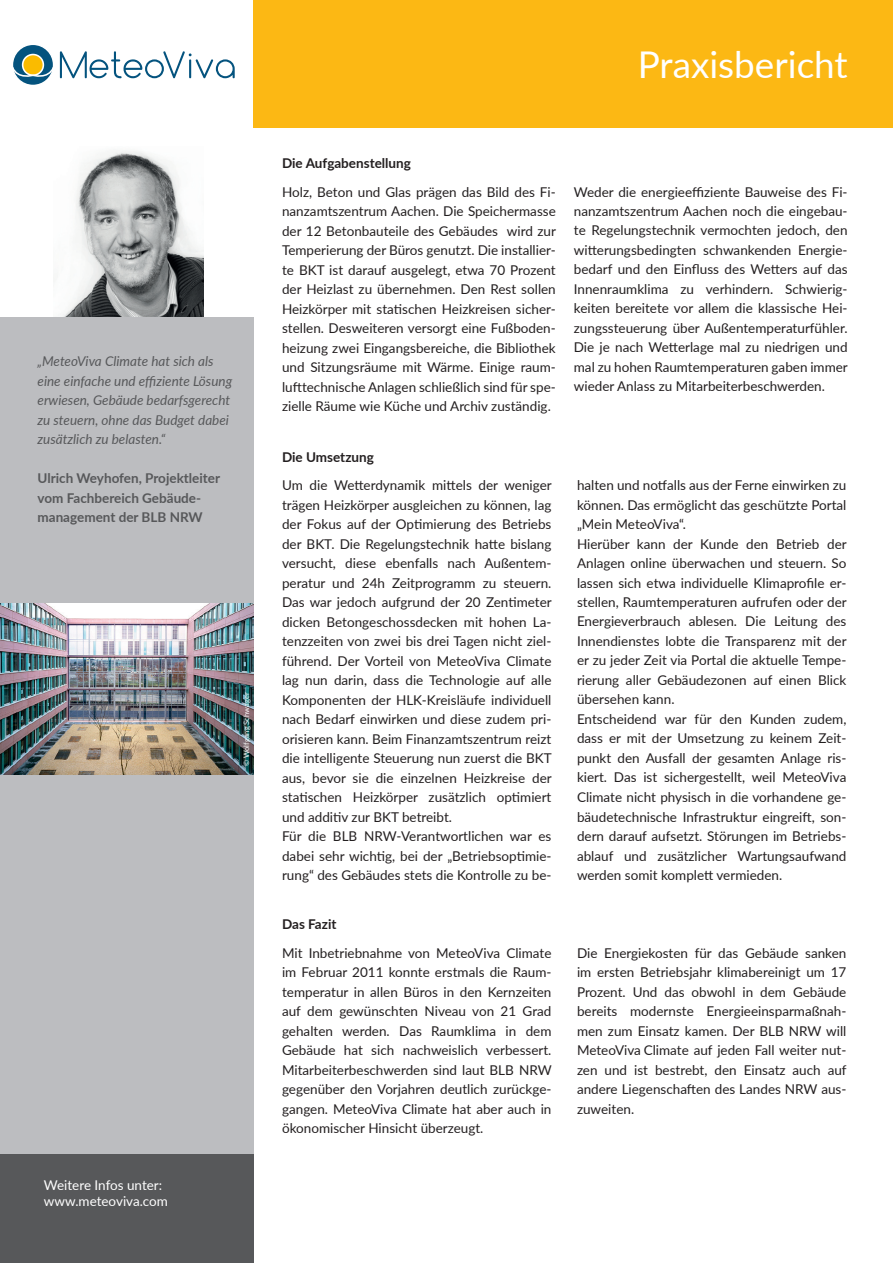
<style>
.page{position:relative;width:893px;height:1263px;background:#fff}
.page>*{position:absolute;margin:0;border:0;box-sizing:border-box;transform-origin:0 0}
.t1{font:36.9px "Lato";color:#fff}
.t2{font:13.5px/19.5px "Lato";color:#231f20;text-align:justify}
.t3{font:italic 13.5px/19.5px "Lato";color:#57585a}
.t4{font:700 13.5px/19.5px "Lato";color:#57585a}
.t5{font:700 13.5px "Lato";color:#231f20}
.t6{font:13.5px/16.2px "Lato";color:#fff}
.t7{font:7.5px "Lato";color:#fff}
</style>
<div class="page">
<div style="left:0;top:128px;width:254px;height:1135px;background:#bcbdc0"></div>
<div style="left:0;top:126px;width:254px;height:190px;background:#fff"></div>
<img style="left:63px;top:151px;width:140px;height:165px">
<img style="left:0;top:604px;width:254px;height:170px">
<div style="left:0;top:1154px;width:254px;height:109px;background:#57585a"></div>
<div style="left:254px;top:0;width:639px;height:128px;background:#fcb814"></div>
<svg style="left:13px;top:45px;width:222px;height:40px"></svg>
<h1 class="t1" style="left:638px;top:38px;width:211px">Praxisbericht</h1>
<p class="t3" style="left:38px;top:351px;width:196px">„MeteoViva Climate hat sich als eine einfache und effiziente Lösung erwiesen, Gebäude bedarfsgerecht zu steuern, ohne das Budget dabei zusätzlich zu belasten.“</p>
<p class="t4" style="left:38px;top:468px;width:184px">Ulrich Weyhofen, Projektleiter vom Fachbereich Gebäude&shy;management der BLB NRW</p>
<p class="t7" style="left:241px;top:766px;width:75px;rotate:-90deg">© Wolfgang Schwager</p>
<p class="t6" style="left:44px;top:1176px;width:126px">Weitere Infos unter: www.meteoviva.com</p>
<p class="t5" style="left:282px;top:153px;width:130px">Die Aufgabenstellung</p>
<p class="t2" style="left:282px;top:181px;width:275px">Holz, Beton und Glas prägen das Bild des Fi&shy;nanzamtszentrum Aachen. Die Speichermasse der 12 Betonbauteile des Gebäudes wird zur Temperierung der Büros genutzt. Die installier&shy;te BKT ist darauf ausgelegt, etwa 70 Prozent der Heizlast zu übernehmen. Den Rest sollen Heizkörper mit statischen Heizkreisen sicher&shy;stellen. Desweiteren versorgt eine Fußboden&shy;heizung zwei Eingangsbereiche, die Bibliothek und Sitzungsräume mit Wärme. Einige raum&shy;lufttechnische Anlagen schließlich sind für spe&shy;zielle Räume wie Küche und Archiv zuständig.</p>
<p class="t2" style="left:574px;top:181px;width:275px">Weder die energieeffiziente Bauweise des Fi&shy;nanzamtszentrum Aachen noch die eingebau&shy;te Regelungstechnik vermochten jedoch, den witterungsbedingten schwankenden Energie&shy;bedarf und den Einfluss des Wetters auf das Innenraumklima zu verhindern. Schwierig&shy;keiten bereitete vor allem die klassische Hei&shy;zungssteuerung über Außentemperaturfühler.<br>Die je nach Wetterlage mal zu niedrigen und mal zu hohen Raumtemperaturen gaben immer wieder Anlass zu Mitarbeiterbeschwerden.</p>
<p class="t5" style="left:282px;top:447px;width:93px">Die Umsetzung</p>
<p class="t2" style="left:282px;top:475px;width:271px;text-align:left">Um die Wetterdynamik mittels der weniger trägen Heizkörper ausgleichen zu können, lag der Fokus auf der Optimierung des Betriebs der BKT. Die Regelungstechnik hatte bislang versucht, diese ebenfalls nach Außentem&shy;peratur und 24h Zeitprogramm zu steuern.<br>Das war jedoch aufgrund der 20 Zentimeter dicken Betongeschossdecken mit hohen La&shy;tenzzeiten von zwei bis drei Tagen nicht ziel&shy;führend. Der Vorteil von MeteoViva Climate lag nun darin, dass die Technologie auf alle Komponenten der HLK-Kreisläufe individuell nach Bedarf einwirken und diese zudem pri&shy;orisieren kann. Beim Finanzamtszentrum reizt die intelligente Steuerung nun zuerst die BKT aus, bevor sie die einzelnen Heizkreise der statischen Heizkörper zusätzlich optimiert und additiv zur BKT betreibt.<br>Für die BLB NRW-Verantwortlichen war es dabei sehr wichtig, bei der „Betriebsoptimie&shy;rung“ des Gebäudes stets die Kontrolle zu be-</p>
<p class="t2" style="left:577px;top:475px;width:271px;text-align:left">halten und notfalls aus der Ferne einwirken zu können. Das ermöglicht das geschützte Portal „Mein MeteoViva“.<br>Hierüber kann der Kunde den Betrieb der Anlagen online überwachen und steuern. So lassen sich etwa individuelle Klimaprofile er&shy;stellen, Raumtemperaturen aufrufen oder der Energieverbrauch ablesen. Die Leitung des Innendienstes lobte die Transparenz mit der er zu jeder Zeit via Portal die aktuelle Tempe&shy;rierung aller Gebäudezonen auf einen Blick übersehen kann.<br>Entscheidend war für den Kunden zudem, dass er mit der Umsetzung zu keinem Zeit&shy;punkt den Ausfall der gesamten Anlage ris&shy;kiert. Das ist sichergestellt, weil MeteoViva Climate nicht physisch in die vorhandene ge&shy;bäudetechnische Infrastruktur eingreift, son&shy;dern darauf aufsetzt. Störungen im Betriebs&shy;ablauf und zusätzlicher Wartungsaufwand werden somit komplett vermieden.</p>
<p class="t5" style="left:282px;top:914px;width:56px">Das Fazit</p>
<p class="t2" style="left:282px;top:943px;width:271px">Mit Inbetriebnahme von MeteoViva Climate im Februar 2011 konnte erstmals die Raum&shy;temperatur in allen Büros in den Kernzeiten auf dem gewünschten Niveau von 21 Grad gehalten werden. Das Raumklima in dem Gebäude hat sich nachweislich verbessert.<br>Mitarbeiterbeschwerden sind laut BLB NRW gegenüber den Vorjahren deutlich zurückge&shy;gangen. MeteoViva Climate hat aber auch in ökonomischer Hinsicht überzeugt.</p>
<p class="t2" style="left:577px;top:942px;width:271px">Die Energiekosten für das Gebäude sanken im ersten Betriebsjahr klimabereinigt um 17<br>Prozent. Und das obwohl in dem Gebäude bereits modernste Energieeinsparmaßnah&shy;men zum Einsatz kamen. Der BLB NRW will MeteoViva Climate auf jeden Fall weiter nut&shy;zen und ist bestrebt, den Einsatz auch auf andere Liegenschaften des Landes NRW aus&shy;zuweiten.</p>
</div>
